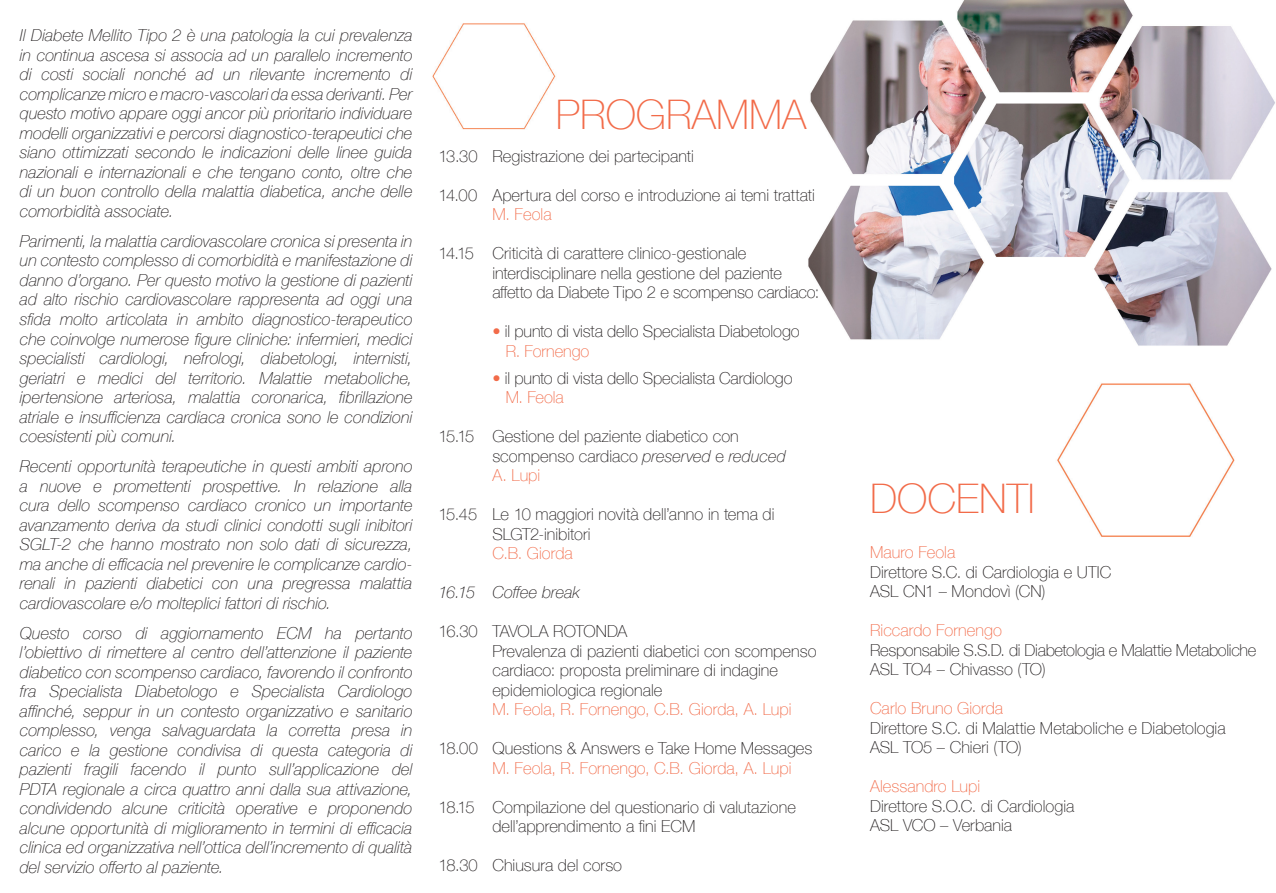
<style>
.page{position:relative;width:1276px;height:893px;background:#fff}
.page>*{position:absolute;margin:0;border:0;box-sizing:border-box;transform-origin:0 0}
.t1{font:100 40.8px "Helvetica Neue";color:#f26b49}
.t2{font:italic 100 16.5px/19.5px "Helvetica Neue";color:#231f20;text-align:justify}
.t3{font:100 16.5px/19.5px "Helvetica Neue";color:#231f20}
.t4{font:100 16.5px "Helvetica Neue";color:#f26b49}
.t5{font:100 16.5px "Helvetica Neue";letter-spacing:-.02em;color:#231f20}
.s1{color:#f26b49}
.s2{font-style:italic}
</style>
<div class="page">
<img style="left:432px;top:23px;width:124px;height:107px">
<img style="left:1057px;top:383px;width:178px;height:154px">
<img style="left:808px;top:0;width:467px;height:346px">
<p class="t2" style="left:20px;top:25px;width:394px">Il Diabete Mellito Tipo 2 è una patologia la cui prevalenza in continua ascesa si associa ad un parallelo incremento di costi sociali nonché ad un rilevante incremento di complicanze micro e macro-vascolari da essa derivanti. Per questo motivo appare oggi ancor più prioritario individuare modelli organizzativi e percorsi diagnostico-terapeutici che siano ottimizzati secondo le indicazioni delle linee guida nazionali e internazionali e che tengano conto, oltre che di un buon controllo della malattia diabetica, anche delle comorbidità associate.</p>
<p class="t2" style="left:20px;top:231px;width:394px">Parimenti, la malattia cardiovascolare cronica si presenta in un contesto complesso di comorbidità e manifestazione di danno d’organo. Per questo motivo la gestione di pazienti ad alto rischio cardiovascolare rappresenta ad oggi una sfida molto articolata in ambito diagnostico-terapeutico che coinvolge numerose figure cliniche: infermieri, medici specialisti cardiologi, nefrologi, diabetologi, internisti, geriatri e medici del territorio. Malattie metaboliche, ipertensione arteriosa, malattia coronarica, fibrillazione atriale e insufficienza cardiaca cronica sono le condizioni coesistenti più comuni.</p>
<p class="t2" style="left:20px;top:456px;width:394px">Recenti opportunità terapeutiche in questi ambiti aprono a nuove e promettenti prospettive. In relazione alla cura dello scompenso cardiaco cronico un importante avanzamento deriva da studi clinici condotti sugli inibitori SGLT-2 che hanno mostrato non solo dati di sicurezza, ma anche di efficacia nel prevenire le complicanze cardio&shy;renali in pazienti diabetici con una pregressa malattia cardiovascolare e/o molteplici fattori di rischio.</p>
<p class="t2" style="left:20px;top:622px;width:394px">Questo corso di aggiornamento ECM ha pertanto l’obiettivo di rimettere al centro dell’attenzione il paziente diabetico con scompenso cardiaco, favorendo il confronto fra Specialista Diabetologo e Specialista Cardiologo affinché, seppur in un contesto organizzativo e sanitario complesso, venga salvaguardata la corretta presa in carico e la gestione condivisa di questa categoria di pazienti fragili facendo il punto sull’applicazione del PDTA regionale a circa quattro anni dalla sua attivazione, condividendo alcune criticità operative e proponendo alcune opportunità di miglioramento in termini di efficacia clinica ed organizzativa nell’ottica dell’incremento di qualità del servizio offerto al paziente.</p>
<p class="t1" style="left:556px;top:83px;width:252px">PROGRAMMA</p>
<p class="t3" style="left:438px;top:145px;width:257px">13.30 Registrazione dei partecipanti</p>
<p class="t3" style="left:438px;top:184px;width:378px">14.00 Apertura del corso e introduzione ai temi trattati</p>
<p class="t4" style="left:492px;top:202px;width:61px">M. Feola</p>
<p class="t3" style="left:492px;top:243px;width:328px;text-indent:-54px">14.15 Criticità di carattere clinico-gestionale interdisciplinare nella gestione del paziente affetto da Diabete Tipo 2 e scompenso cardiaco:</p>
<p class="t3" style="left:492px;top:321px;width:309px"><span class="s1">•</span> il punto di vista dello Specialista Diabetologo</p>
<p class="t4" style="left:506px;top:338px;width:85px">R. Fornengo</p>
<p class="t3" style="left:492px;top:367px;width:302px"><span class="s1">•</span> il punto di vista dello Specialista Cardiologo</p>
<p class="t4" style="left:506px;top:385px;width:60px">M. Feola</p>
<p class="t3" style="left:492px;top:426px;width:295px;text-indent:-54px">15.15 Gestione del paziente diabetico con scompenso cardiaco <span class="s2">preserved</span> e <span class="s2">reduced</span></p>
<p class="t4" style="left:492px;top:463px;width:49px">A. Lupi</p>
<p class="t3" style="left:492px;top:504px;width:283px;text-indent:-54px">15.45 Le 10 maggiori novità dell’anno in tema di<br>SLGT2-inibitori</p>
<p class="t4" style="left:492px;top:541px;width:82px">C.B. Giorda</p>
<p class="t2" style="left:438px;top:582px;width:143px">16.15 Coffee break</p>
<p class="t5" style="left:438px;top:619px;width:190px">16.30 TAVOLA ROTONDA</p>
<p class="t3" style="left:492px;top:640px;width:326px">Prevalenza di pazienti diabetici con scompenso cardiaco: proposta preliminare di indagine epidemiologica regionale</p>
<p class="t4" style="left:492px;top:697px;width:301px">M. Feola, R. Fornengo, C.B. Giorda, A. Lupi</p>
<p class="t3" style="left:438px;top:738px;width:375px">18.00 Questions &amp; Answers e Take Home Messages</p>
<p class="t4" style="left:492px;top:755px;width:301px">M. Feola, R. Fornengo, C.B. Giorda, A. Lupi</p>
<p class="t3" style="left:492px;top:796px;width:305px;text-indent:-54px">18.15 Compilazione del questionario di valutazione dell’apprendimento a fini ECM</p>
<p class="t3" style="left:438px;top:855px;width:185px">18.30 Chiusura del corso</p>
<p class="t1" style="left:870px;top:467px;width:166px">DOCENTI</p>
<p class="t4" style="left:870px;top:540px;width:87px">Mauro Feola</p>
<p class="t3" style="left:870px;top:561px;width:243px">Direttore S.C. di Cardiologia e UTIC</p>
<p class="t3" style="left:870px;top:581px;width:177px">ASL CN1 – Mondovì (CN)</p>
<p class="t4" style="left:870px;top:618px;width:133px">Riccardo Fornengo</p>
<p class="t5" style="left:870px;top:637px;width:388px">Responsabile S.S.D. di Diabetologia e Malattie Metaboliche</p>
<p class="t3" style="left:870px;top:659px;width:177px">ASL TO4 – Chivasso (TO)</p>
<p class="t4" style="left:870px;top:696px;width:134px">Carlo Bruno Giorda</p>
<p class="t3" style="left:870px;top:717px;width:357px">Direttore S.C. di Malattie Metaboliche e Diabetologia</p>
<p class="t3" style="left:870px;top:737px;width:153px">ASL TO5 – Chieri (TO)</p>
<p class="t4" style="left:870px;top:774px;width:112px">Alessandro Lupi</p>
<p class="t3" style="left:870px;top:795px;width:206px">Direttore S.O.C. di Cardiologia</p>
<p class="t3" style="left:870px;top:815px;width:144px">ASL VCO – Verbania</p>
</div>
